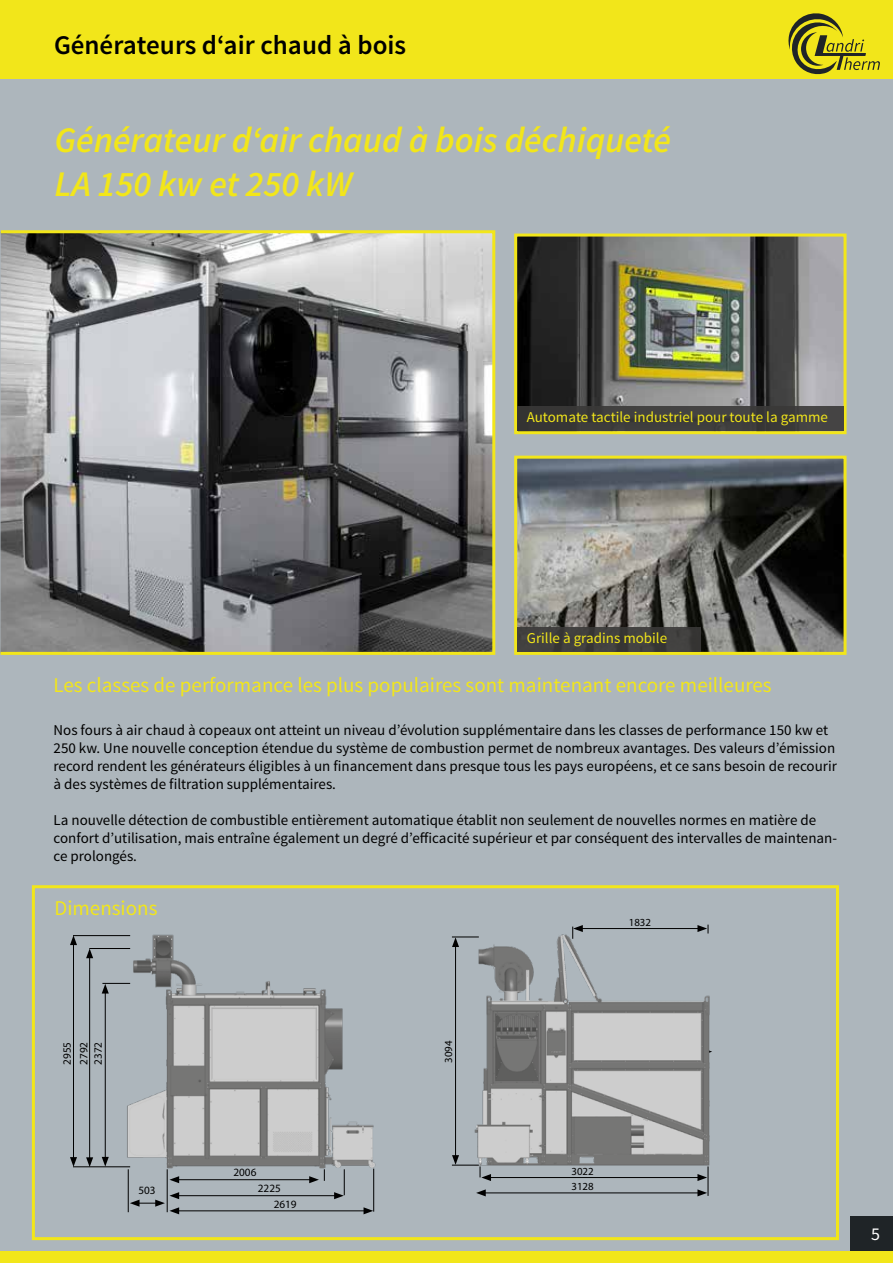
<style>
.page{position:relative;width:893px;height:1263px;background:#fff}
.page>*{position:absolute;margin:0;border:0;box-sizing:border-box;transform-origin:0 0}
.t1{font:italic 600 36px/43.2px "Source Sans Pro";color:#f2e61a}
.t2{font:600 27px "Source Sans Pro";color:#000}
.t3{font:21px "Source Sans Pro";color:#f2e61a}
.t4{font:18px "Source Sans Pro";color:#fff}
.t5{font:15px/18px "Source Sans Pro";color:#000}
.t6{font:15px "Source Sans Pro";color:#f2e61a}
.t7{font:11.25px/15.5px "Myriad Pro";color:#000}
.t8{font:10.8px/15.9px "Myriad Pro";color:#000}
</style>
<div class="page">
<div style="left:0;top:79px;width:893px;height:1172px;background:#adb6bc"></div>
<svg style="left:0;top:230px;width:495px;height:425px;background:#848482"></svg>
<img style="left:518px;top:238px;width:324px;height:168px">
<div style="left:514px;top:234px;width:332px;height:200px;border:3px solid #f2e61a"></div>
<img style="left:518px;top:460px;width:324px;height:191px">
<div style="left:514px;top:456px;width:332px;height:199px;border:3px solid #f2e61a"></div>
<div style="left:32px;top:885px;width:807px;height:355px;border:3px solid #f2e61a"></div>
<hr style="left:455px;top:945px;width:1px;height:212px;background:#000">
<svg style="left:452px;top:936px;width:18px;height:11px"></svg>
<svg style="left:697px;top:924px;width:12px;height:1px"></svg>
<hr style="left:489px;top:1177px;width:211px;height:1px;background:#000">
<svg style="left:697px;top:1174px;width:10px;height:7px"></svg>
<hr style="left:483px;top:1192px;width:217px;height:1px;background:#000">
<svg style="left:476px;top:1189px;width:10px;height:7px"></svg>
<svg style="left:697px;top:1189px;width:10px;height:7px"></svg>
<svg style="left:452px;top:1155px;width:39px;height:26px"></svg>
<hr style="left:708px;top:1166px;width:1px;height:30px;background:#000">
<img style="left:470px;top:925px;width:258px;height:244px">
<hr style="left:177px;top:1195px;width:159px;height:1px;background:#000">
<hr style="left:177px;top:1179px;width:135px;height:1px;background:#000">
<svg style="left:169px;top:1176px;width:10px;height:7px"></svg>
<hr style="left:177px;top:1210px;width:189px;height:1px;background:#000">
<svg style="left:364px;top:1207px;width:9px;height:7px"></svg>
<svg style="left:130px;top:1192px;width:49px;height:22px"></svg>
<hr style="left:73px;top:943px;width:1px;height:216px;background:#000">
<svg style="left:70px;top:935px;width:7px;height:10px"></svg>
<svg style="left:70px;top:1157px;width:7px;height:10px"></svg>
<hr style="left:89px;top:956px;width:1px;height:204px;background:#000">
<svg style="left:86px;top:948px;width:7px;height:10px"></svg>
<svg style="left:86px;top:1157px;width:7px;height:9px"></svg>
<hr style="left:105px;top:991px;width:1px;height:168px;background:#000">
<svg style="left:102px;top:1157px;width:7px;height:9px"></svg>
<hr style="left:73px;top:935px;width:57px;height:1px;background:#000">
<hr style="left:89px;top:948px;width:41px;height:1px;background:#000">
<svg style="left:102px;top:983px;width:23px;height:10px"></svg>
<hr style="left:73px;top:1166px;width:57px;height:1px;background:#000">
<hr style="left:167px;top:1169px;width:1px;height:43px;background:#000">
<hr style="left:128px;top:1169px;width:1px;height:43px;background:#000">
<svg style="left:309px;top:1171px;width:16px;height:12px"></svg>
<svg style="left:334px;top:1171px;width:11px;height:28px"></svg>
<hr style="left:373px;top:1168px;width:1px;height:43px;background:#000">
<img style="left:125px;top:931px;width:278px;height:240px">
<div style="left:0;top:0;width:893px;height:79px;background:#f2e61a"></div>
<svg style="left:788px;top:13px;width:92px;height:61px"></svg>
<div style="left:850px;top:1216px;width:43px;height:47px;background:#1f2427"></div>
<div style="left:0;top:1251px;width:893px;height:12px;background:#f2e61a"></div>
<div style="left:517px;top:406px;width:327px;height:25px;background:#3a3938"></div>
<div style="left:517px;top:627px;width:184px;height:25px;background:linear-gradient(to right,#42403f,#3d3c3a)"></div>
<h2 class="t2" style="left:54px;top:28px;width:354px">Générateurs d‘air chaud à bois</h2>
<h1 class="t1" style="left:55px;top:119px;width:618px">Générateur d‘air chaud à bois déchiqueté<br>LA 150 kw et 250 kW</h1>
<p class="t6" style="left:527px;top:408px;width:303px">Automate tactile industriel pour toute la gamme</p>
<p class="t6" style="left:527px;top:629px;width:142px">Grille à gradins mobile</p>
<h3 class="t3" style="left:54px;top:672px;width:720px">Les classes de performance les plus populaires sont maintenant encore meilleures</h3>
<p class="t5" style="left:54px;top:721px;width:785px">Nos fours à air chaud à copeaux ont atteint un niveau d’évolution supplémentaire dans les classes de performance 150 kw et 250 kw. Une nouvelle conception étendue du système de combustion permet de nombreux avantages. Des valeurs d’émission record rendent les générateurs éligibles à un financement dans presque tous les pays européens, et ce sans besoin de recourir à des systèmes de filtration supplémentaires.</p>
<p class="t5" style="left:54px;top:811px;width:785px">La nouvelle détection de combustible entièrement automatique établit non seulement de nouvelles normes en matière de confort d’utilisation, mais entraîne également un degré d’efficacité supérieur et par conséquent des intervalles de maintenan&shy;ce prolongés.</p>
<h3 class="t3" style="left:55px;top:895px;width:104px">Dimensions</h3>
<p class="t8" style="left:629px;top:914px;width:24px">1832</p>
<p class="t7" style="left:59px;top:1065px;width:24px;line-height:16.8px;rotate:-90deg">2955<br>2792</p>
<p class="t7" style="left:90px;top:1065px;width:24px;rotate:-90deg">2372</p>
<p class="t7" style="left:138px;top:1182px;width:19px">503</p>
<p class="t7" style="left:233px;top:1165px;width:24px">2006</p>
<p class="t7" style="left:274px;top:1181px;width:24px;text-indent:-16px">2225<br>2619</p>
<p class="t8" style="left:440px;top:1063px;width:24px;rotate:-90deg">3094</p>
<p class="t8" style="left:571px;top:1163px;width:24px">3022<br>3128</p>
<p class="t4" style="left:871px;top:1223px;width:10px">5</p>
</div>
